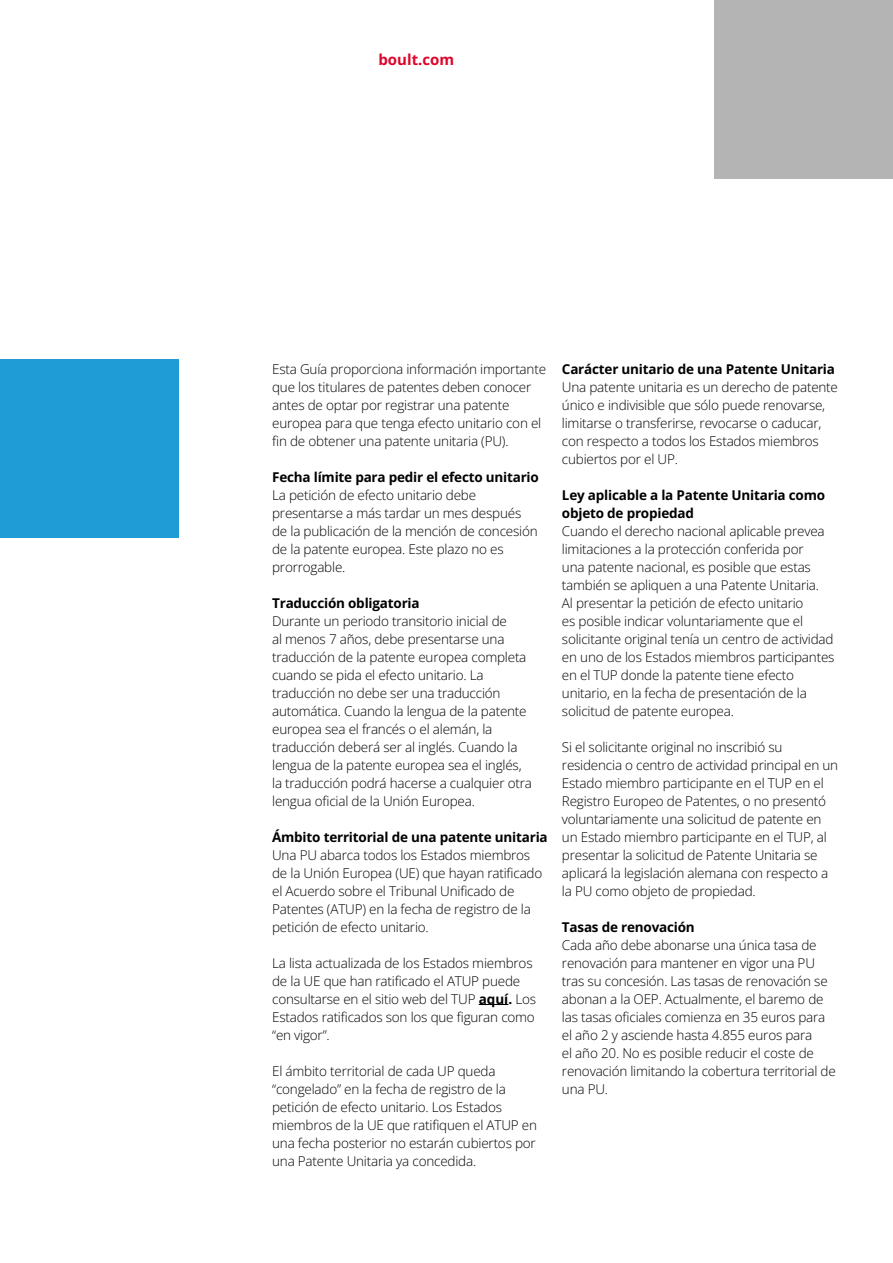
<style>
.page{position:relative;width:893px;height:1263px;background:#fff}
.page>*{position:absolute;margin:0;border:0;box-sizing:border-box;transform-origin:0 0}
.t1{font:700 15px "Open Sans";color:#dd052b}
.t2{font:300 13.5px/18px "Open Sans";letter-spacing:-.015em;color:#000}
.t3{font:700 13.5px/18px "Open Sans";letter-spacing:-.015em;color:#000}
.s1{font-weight:700}
</style>
<div class="page">
<div style="left:714px;top:0;width:179px;height:179px;background:#b3b4b3"></div>
<svg style="left:479px;top:1004px;width:29px;height:1px"></svg>
<div style="left:0;top:359px;width:179px;height:179px;background:#209cd5"></div>
<p class="t1" style="left:378px;top:49px;width:77px">boult.com</p>
<p class="t2" style="left:272px;top:359px;width:275px">Esta Guía proporciona información importante que los titulares de patentes deben conocer antes de optar por registrar una patente europea para que tenga efecto unitario con el fin de obtener una patente unitaria (PU).</p>
<p class="t3" style="left:272px;top:467px;width:268px">Fecha límite para pedir el efecto unitario</p>
<p class="t2" style="left:272px;top:485px;width:267px">La petición de efecto unitario debe presentarse a más tardar un mes después de la publicación de la mención de concesión de la patente europea. Este plazo no es prorrogable.</p>
<p class="t3" style="left:272px;top:593px;width:149px">Traducción obligatoria</p>
<p class="t2" style="left:272px;top:611px;width:261px">Durante un periodo transitorio inicial de<br>al menos 7 años, debe presentarse una traducción de la patente europea completa cuando se pida el efecto unitario. La traducción no debe ser una traducción automática. Cuando la lengua de la patente europea sea el francés o el alemán, la traducción deberá ser al inglés. Cuando la lengua de la patente europea sea el inglés, la traducción podrá hacerse a cualquier otra lengua oficial de la Unión Europea.</p>
<p class="t3" style="left:272px;top:827px;width:277px">Ámbito territorial de una patente unitaria</p>
<p class="t2" style="left:272px;top:845px;width:272px">Una PU abarca todos los Estados miembros de la Unión Europea (UE) que hayan ratificado el Acuerdo sobre el Tribunal Unificado de Patentes (ATUP) en la fecha de registro de la petición de efecto unitario.</p>
<p class="t2" style="left:272px;top:953px;width:265px">La lista actualizada de los Estados miembros de la UE que han ratificado el ATUP puede consultarse en el sitio web del TUP <span class="s1">aquí.</span> Los Estados ratificados son los que figuran como “en vigor”.</p>
<p class="t2" style="left:272px;top:1061px;width:266px">El ámbito territorial de cada UP queda “congelado” en la fecha de registro de la petición de efecto unitario. Los Estados miembros de la UE que ratifiquen el ATUP en una fecha posterior no estarán cubiertos por una Patente Unitaria ya concedida.</p>
<p class="t3" style="left:562px;top:359px;width:275px">Carácter unitario de una Patente Unitaria</p>
<p class="t2" style="left:562px;top:377px;width:278px">Una patente unitaria es un derecho de patente único e indivisible que sólo puede renovarse, limitarse o transferirse, revocarse o caducar, con respecto a todos los Estados miembros cubiertos por el UP.</p>
<p class="t3" style="left:562px;top:485px;width:265px">Ley aplicable a la Patente Unitaria como objeto de propiedad</p>
<p class="t2" style="left:562px;top:521px;width:274px">Cuando el derecho nacional aplicable prevea limitaciones a la protección conferida por<br>una patente nacional, es posible que estas también se apliquen a una Patente Unitaria.<br>Al presentar la petición de efecto unitario<br>es posible indicar voluntariamente que el solicitante original tenía un centro de actividad en uno de los Estados miembros participantes en el TUP donde la patente tiene efecto unitario, en la fecha de presentación de la solicitud de patente europea.</p>
<p class="t2" style="left:562px;top:737px;width:278px">Si el solicitante original no inscribió su residencia o centro de actividad principal en un Estado miembro participante en el TUP en el Registro Europeo de Patentes, o no presentó voluntariamente una solicitud de patente en un Estado miembro participante en el TUP, al presentar la solicitud de Patente Unitaria se aplicará la legislación alemana con respecto a la PU como objeto de propiedad.</p>
<p class="t3" style="left:562px;top:917px;width:134px">Tasas de renovación</p>
<p class="t2" style="left:562px;top:935px;width:275px">Cada año debe abonarse una única tasa de renovación para mantener en vigor una PU tras su concesión. Las tasas de renovación se abonan a la OEP. Actualmente, el baremo de las tasas oficiales comienza en 35 euros para el año 2 y asciende hasta 4.855 euros para<br>el año 20. No es posible reducir el coste de renovación limitando la cobertura territorial de una PU.</p>
</div>
